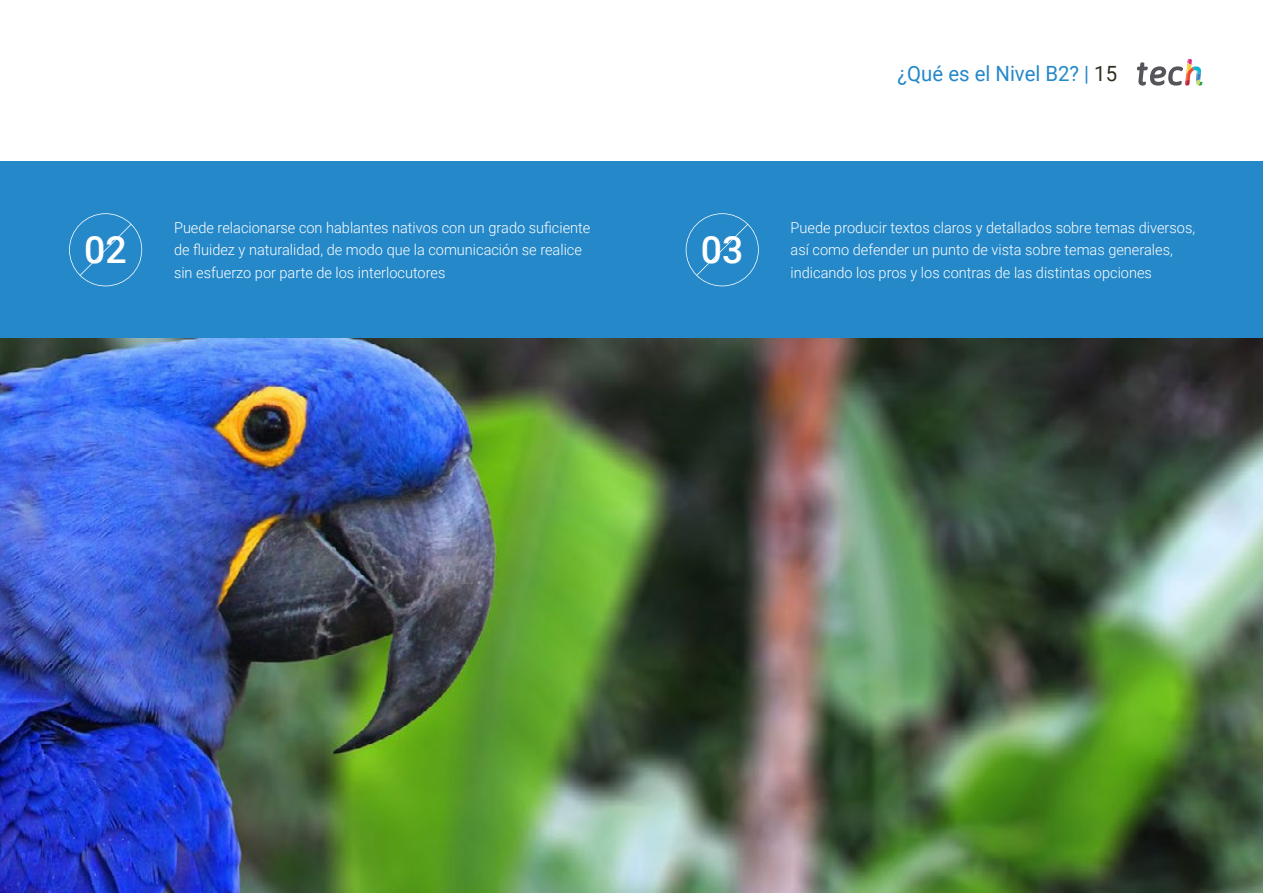
<style>
.page{position:relative;width:1263px;height:893px;background:#fff}
.page>*{position:absolute;margin:0;border:0;box-sizing:border-box;transform-origin:0 0}
.t1{font:500 37.5px "Roboto";color:#fff}
.t2{font:21px "Roboto";color:#2488c9}
.t3{font:300 15px/22.5px "Roboto";color:#fff}
.s1{color:#312e20}
</style>
<div class="page">
<svg style="left:1137px;top:59px;width:65px;height:27px"></svg>
<div style="left:0;top:162px;width:1263px;height:176px;background:#2488c9"></div>
<svg style="left:69px;top:213px;width:73px;height:73px"></svg>
<svg style="left:686px;top:213px;width:73px;height:73px"></svg>
<img style="left:0;top:338px;width:1263px;height:555px">
<h1 class="t1" style="left:84px;top:223px;width:44px">02</h1>
<p class="t3" style="left:174px;top:216px;width:418px">Puede relacionarse con hablantes nativos con un grado suficiente de fluidez y naturalidad, de modo que la comunicación se realice sin esfuerzo por parte de los interlocutores</p>
<h2 class="t2" style="left:898px;top:59px;width:221px">¿Qué es el Nivel B2? | <span class="s1">15</span></h2>
<h1 class="t1" style="left:701px;top:223px;width:44px">03</h1>
<p class="t3" style="left:791px;top:216px;width:406px">Puede producir textos claros y detallados sobre temas diversos, así como defender un punto de vista sobre temas generales, indicando los pros y los contras de las distintas opciones</p>
</div>
